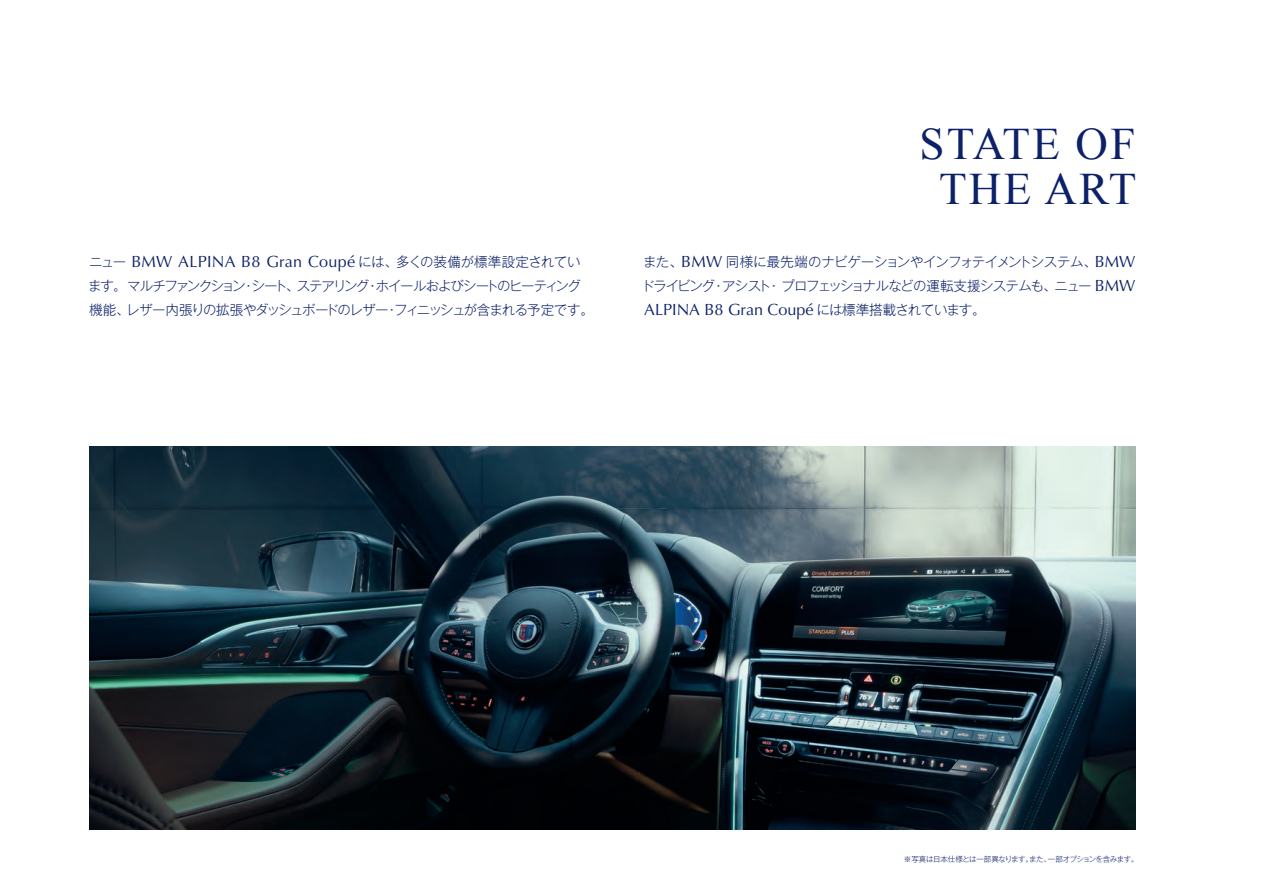
<style>
.page{position:relative;width:1263px;height:893px;background:#fff}
.page>*{position:absolute;margin:0;border:0;box-sizing:border-box;transform-origin:0 0}
.t1{font:45px/45px "Times New Roman";letter-spacing:.05em;color:#0d2169;text-align:center}
.t2{font:16.2px "Optima LT Pro";color:#0d2169}
.t3{font:300 13.5px/24px "Gothic MB101 Pr 5";letter-spacing:-.075em;color:#0d2169}
.t4{font:300 13.5px/24px "Gothic MB101 Pr 5";letter-spacing:-.055em;color:#0d2169}
.t5{font:300 7.5px "Gothic MB101 Pr 5";letter-spacing:-.055em;color:#0d2169}
.s1{font-family:"Optima LT Pro";font-weight:400;font-size:16.2px}
.s2{font-family:"Gothic MB101 Pr 5";font-weight:300;font-size:13.5px}
</style>
<div class="page">
<img style="left:89px;top:446px;width:1046px;height:383px">
<h1 class="t1" style="left:919px;top:121px;width:218px">STATE OF<br>THE ART</h1>
<p class="t3" style="left:88px;top:248px;width:507px">ニュー <span class="s1">BMW ALPINA B8 Gran Coupé</span> には、多くの装備が標準設定されています。マルチファンクション・シート、ステアリング・ホイールおよびシートのヒーティング機能、レザー内張りの拡張やダッシュボードのレザー・フィニッシュが含まれる予定です。</p>
<p class="t4" style="left:641px;top:248px;width:496px">また、<span class="s1">BMW</span> 同様に最先端のナビゲーションやインフォテイメントシステム、<span class="s1">BMW</span>ドライビング・アシスト・プロフェッショナルなどの運転支援システムも、ニュー <span class="s1">BMW</span></p>
<p class="t2" style="left:644px;top:299px;width:343px">ALPINA B8 Gran Coupé <span class="s2">には標準搭載されています。</span></p>
<p class="t5" style="left:904px;top:853px;width:236px">※写真は日本仕様とは一部異なります。また、一部オプションを含みます。</p>
</div>
